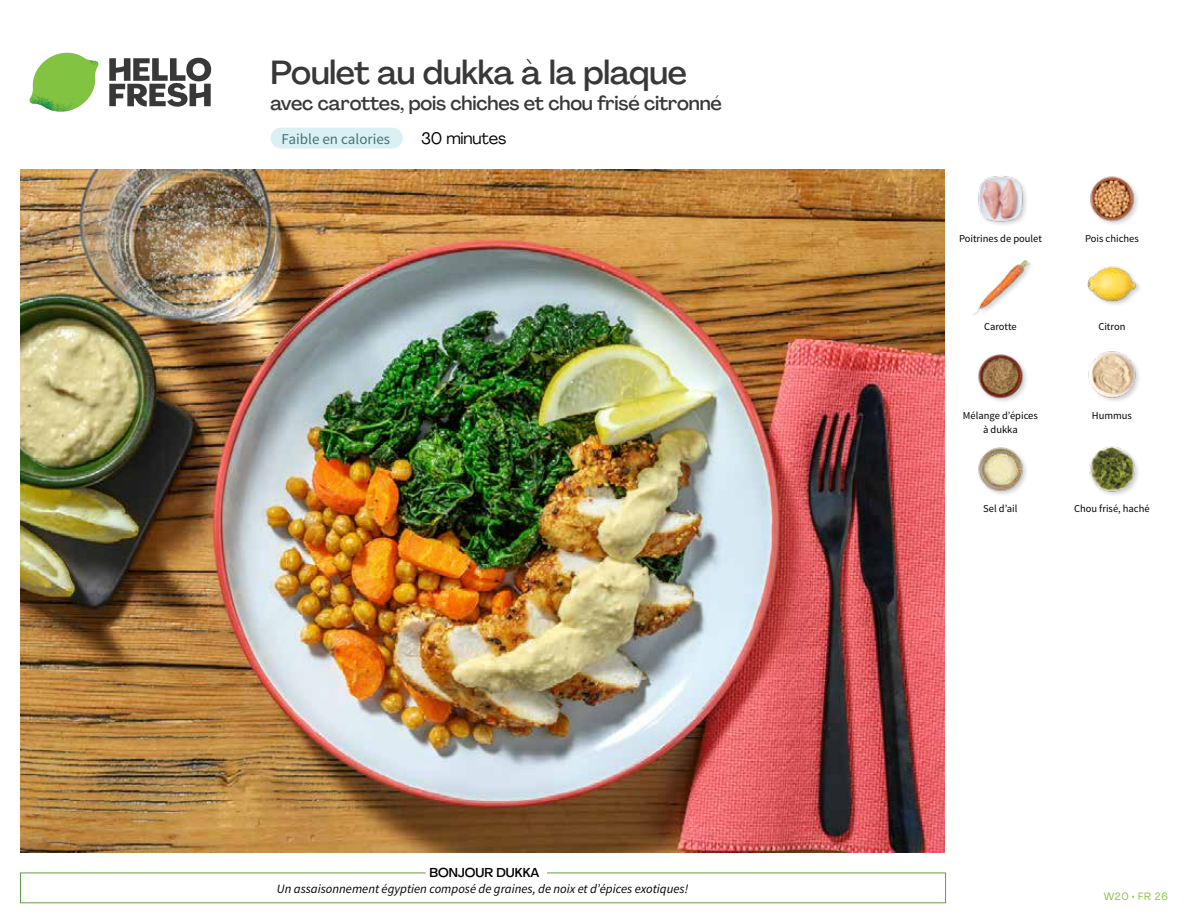
<style>
.page{position:relative;width:1188px;height:918px;background:#fff}
.page>*{position:absolute;margin:0;border:0;box-sizing:border-box;transform-origin:0 0}
.t1{font:500 33px "Agrandir";letter-spacing:-.01em;color:#383839}
.t2{font:500 19.5px "Agrandir";letter-spacing:-.01em;color:#383839}
.t3{font:16.5px "Agrandir";letter-spacing:-.01em;color:#000}
.t4{font:15px "Source Sans Pro";color:#43717b}
.t5{font:italic 12.75px "Source Sans Pro";color:#000}
.t6{font:500 12.75px "Agrandir";color:#000}
.t7{font:10.5px "Source Sans Pro";color:#000}
.t8{font:10.5px "Agrandir";letter-spacing:.05em;color:#82c341}
</style>
<div class="page">
<div style="left:271px;top:128px;width:132px;height:21px;background:#dbf0f2;border-radius:10px"></div>
<svg style="left:109px;top:57px;width:102px;height:50px"></svg>
<svg style="left:34px;top:53px;width:62px;height:40px"></svg>
<img style="left:67px;top:53px;width:32px;height:26px">
<img style="left:33px;top:75px;width:59px;height:11px">
<img style="left:29px;top:79px;width:61px;height:33px">
<img style="left:65px;top:86px;width:27px;height:25px">
<div style="left:20px;top:873px;width:926px;height:30px;border:1px solid #609f43"></div>
<div style="left:426px;top:865px;width:121px;height:15px;background:#fff"></div>
<img style="left:21px;top:170px;width:924px;height:682px">
<img style="left:1089px;top:446px;width:49px;height:49px">
<img style="left:978px;top:447px;width:48px;height:48px">
<img style="left:1088px;top:351px;width:51px;height:50px">
<img style="left:978px;top:354px;width:49px;height:48px">
<img style="left:1087px;top:266px;width:51px;height:39px">
<img style="left:973px;top:260px;width:56px;height:55px">
<img style="left:1090px;top:176px;width:48px;height:48px">
<img style="left:978px;top:176px;width:48px;height:49px">
<h1 class="t1" style="left:271px;top:52px;width:418px">Poulet au dukka à la plaque</h1>
<h2 class="t2" style="left:271px;top:91px;width:453px">avec carottes, pois chiches et chou frisé citronné</h2>
<h3 class="t4" style="left:282px;top:129px;width:110px">Faible en calories</h3>
<h3 class="t3" style="left:421px;top:128px;width:87px">30 minutes</h3>
<p class="t6" style="left:429px;top:864px;width:112px">BONJOUR DUKKA</p>
<p class="t5" style="left:277px;top:881px;width:413px">Un assaisonnement égyptien composé de graines, de noix et d’épices exotiques!</p>
<p class="t7" style="left:959px;top:232px;width:84px">Poitrines de poulet</p>
<p class="t7" style="left:1085px;top:232px;width:55px">Pois chiches</p>
<p class="t7" style="left:984px;top:320px;width:34px">Carotte</p>
<p class="t7" style="left:1098px;top:320px;width:29px">Citron</p>
<p class="t7" style="left:963px;top:409px;width:76px">Mélange d’épices</p>
<p class="t7" style="left:1092px;top:409px;width:42px">Hummus</p>
<p class="t7" style="left:983px;top:423px;width:36px">à dukka</p>
<p class="t7" style="left:983px;top:502px;width:36px">Sel d’ail</p>
<p class="t7" style="left:1074px;top:502px;width:77px">Chou frisé, haché</p>
<p class="t8" style="left:1104px;top:890px;width:66px">W20 • FR 26</p>
</div>
